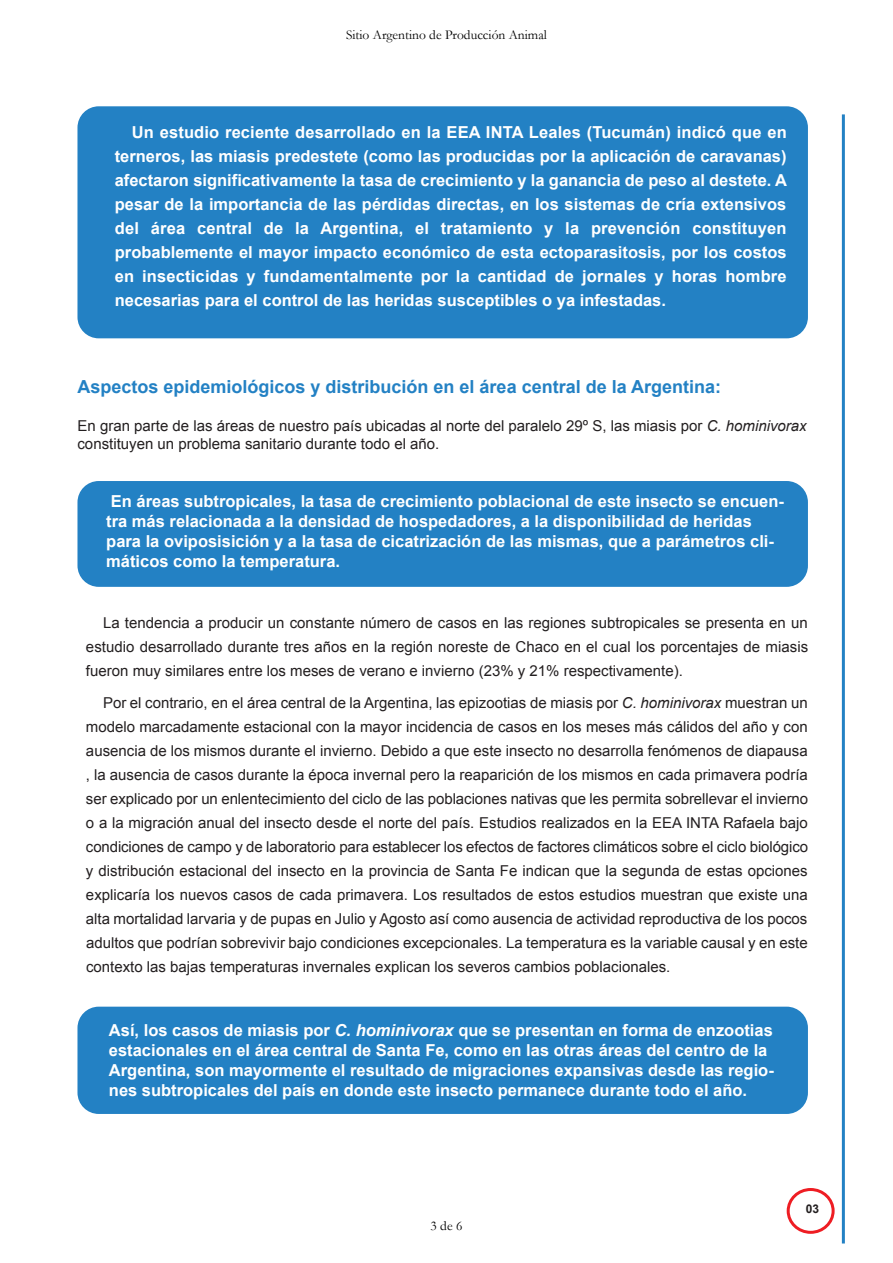
<style>
.page{position:relative;width:893px;height:1263px;background:#fff}
.page>*{position:absolute;margin:0;border:0;box-sizing:border-box;transform-origin:0 0}
.t1{font:700 18px "Arial";color:#2381c4}
.t2{font:700 16.5px/24px "Arial";color:#fff}
.t3{font:15px/24px "Arial";color:#231f20;text-align:justify}
.t4{font:13.5px "Garamond";color:#000}
.t5{font:700 12px "Arial";color:#231f20}
.s1{font-style:italic}
</style>
<div class="page">
<div style="left:77px;top:481px;width:731px;height:106px;background:#2381c4;border-radius:21px"></div>
<div style="left:77px;top:106px;width:731px;height:232px;background:#2381c4;border-radius:21px"></div>
<hr style="left:842px;top:114px;width:3px;height:1129px;background:#2381c4">
<div style="left:77px;top:1007px;width:731px;height:107px;background:#2381c4;border-radius:21px"></div>
<svg style="left:787px;top:1188px;width:48px;height:46px"></svg>
<p class="t4" style="left:346px;top:26px;width:202px">Sitio Argentino de Producción Animal</p>
<p class="t2" style="left:115px;top:120px;width:674px;text-align:justify;text-indent:17px">Un estudio reciente desarrollado en la EEA INTA Leales (Tucumán) indicó que en terneros, las miasis predestete (como las producidas por la aplicación de caravanas) afectaron significativamente la tasa de crecimiento y la ganancia de peso al destete. A pesar de la importancia de las pérdidas directas, en los sistemas de cría extensivos del área central de la Argentina, el tratamiento y la prevención constituyen probablemente el mayor impacto económico de esta ectoparasitosis, por los costos en insecticidas y fundamentalmente por la cantidad de jornales y horas hombre necesarias para el control de las heridas susceptibles o ya infestadas.</p>
<p class="t1" style="left:77px;top:377px;width:645px">Aspectos epidemiológicos y distribución en el área central de la Argentina:</p>
<p class="t3" style="left:77px;top:416px;width:731px;line-height:18px">En gran parte de las áreas de nuestro país ubicadas al norte del paralelo 29º S, las miasis por <span class="s1">C. hominivorax </span>constituyen un problema sanitario durante todo el año.</p>
<p class="t2" style="left:106px;top:492px;width:678px;line-height:19.8px">En áreas subtropicales, la tasa de crecimiento poblacional de este insecto se encuen&shy;tra más relacionada a la densidad de hospedadores, a la disponibilidad de heridas para la oviposisición y a la tasa de cicatrización de las mismas, que a parámetros cli&shy;máticos como la temperatura.</p>
<p class="t3" style="left:86px;top:611px;width:724px;text-indent:17px">La tendencia a producir un constante número de casos en las regiones subtropicales se presenta en un estudio desarrollado durante tres años en la región noreste de Chaco en el cual los porcentajes de miasis fueron muy similares entre los meses de verano e invierno (23% y 21% respectivamente).</p>
<p class="t3" style="left:86px;top:691px;width:724px;text-indent:17px">Por el contrario, en el área central de la Argentina, las epizootias de miasis por <span class="s1">C. hominivorax</span> muestran un modelo marcadamente estacional con la mayor incidencia de casos en los meses más cálidos del año y con ausencia de los mismos durante el invierno. Debido a que este insecto no desarrolla fenómenos de diapausa , la ausencia de casos durante la época invernal pero la reaparición de los mismos en cada primavera podría ser explicado por un enlentecimiento del ciclo de las poblaciones nativas que les permita sobrellevar el invierno o a la migración anual del insecto desde el norte del país. Estudios realizados en la EEA INTA Rafaela bajo condiciones de campo y de laboratorio para establecer los efectos de factores climáticos sobre el ciclo biológico y distribución estacional del insecto en la provincia de Santa Fe indican que la segunda de estas opciones explicaría los nuevos casos de cada primavera. Los resultados de estos estudios muestran que existe una alta mortalidad larvaria y de pupas en Julio y Agosto así como ausencia de actividad reproductiva de los pocos adultos que podrían sobrevivir bajo condiciones excepcionales. La temperatura es la variable causal y en este contexto las bajas temperaturas invernales explican los severos cambios poblacionales.</p>
<p class="t2" style="left:109px;top:1020px;width:665px;line-height:19.8px">Así, los casos de miasis por <span class="s1">C. hominivorax</span> que se presentan en forma de enzootias estacionales en el área central de Santa Fe, como en las otras áreas del centro de la Argentina, son mayormente el resultado de migraciones expansivas desde las regio&shy;nes subtropicales del país en donde este insecto permanece durante todo el año.</p>
<p class="t4" style="left:431px;top:1217px;width:33px">3 de 6</p>
<p class="t5" style="left:806px;top:1202px;width:15px">03</p>
</div>
